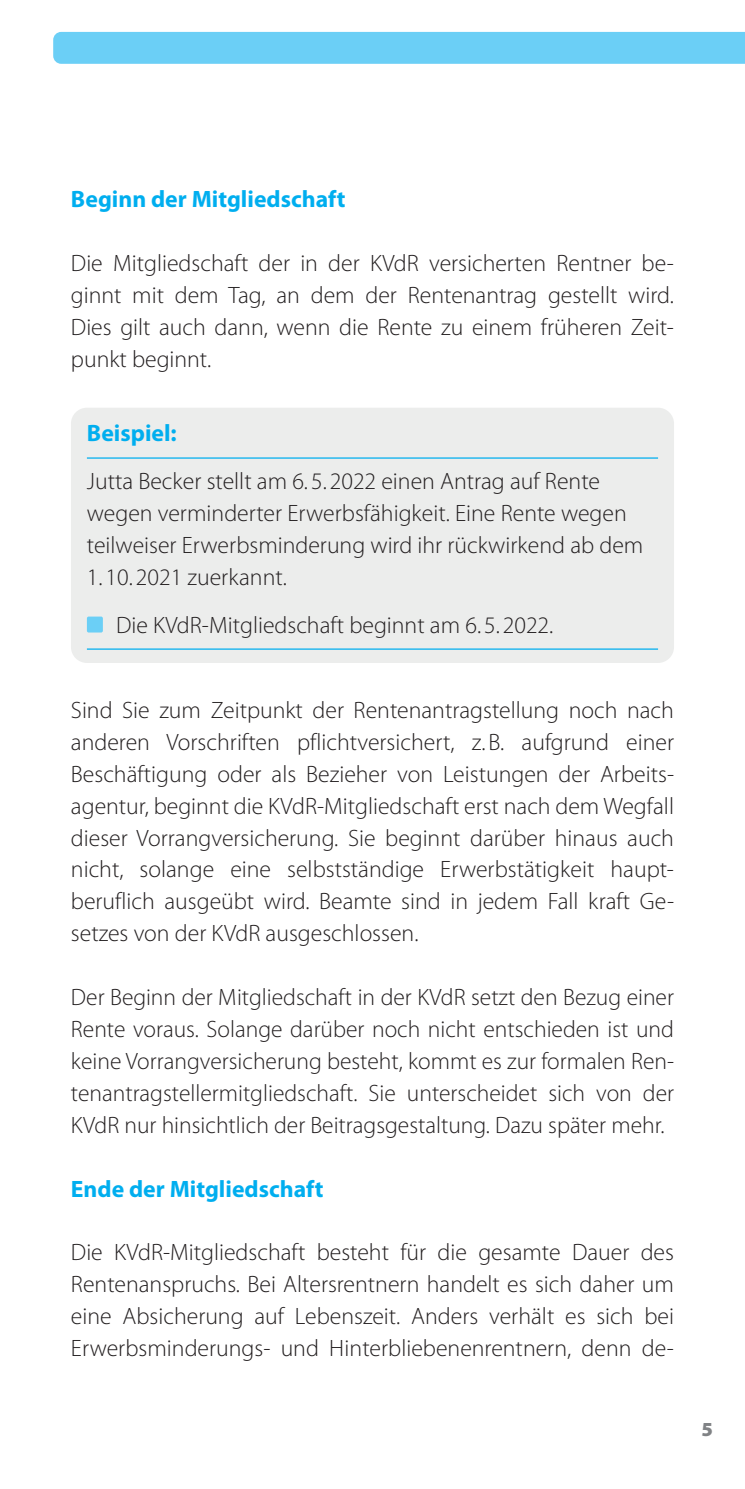
<style>
.page{position:relative;width:745px;height:1489px;background:#fff}
.page>*{position:absolute;margin:0;border:0;box-sizing:border-box;transform-origin:0 0}
.t1{font:300 23.75px/32px "Myriad Pro";color:#231f20;text-align:justify}
.t2{font:700 23.75px "Myriad Pro";color:#00aeef}
.t3{font:900 20px "Myriad Pro";color:#808285}
</style>
<div class="page">
<div style="left:53px;top:32px;width:691px;height:32px;background:#6bcff6"></div>
<div style="left:71px;top:407px;width:602px;height:256px;background:#ecedec;border-radius:16px"></div>
<hr style="left:87px;top:457px;width:570px;height:1px;background:#00aeef">
<hr style="left:87px;top:648px;width:570px;height:1px;background:#00aeef">
<div style="left:87px;top:616px;width:16px;height:16px;background:#6bcff6;border-radius:2px"></div>
<p class="t2" style="left:71px;top:186px;width:276px">Beginn der Mitgliedschaft</p>
<p class="t1" style="left:71px;top:248px;width:604px">Die Mitgliedschaft der in der KVdR versicherten Rentner be&shy;ginnt mit dem Tag, an dem der Rentenantrag gestellt wird.<br>Dies gilt auch dann, wenn die Rente zu einem früheren Zeit&shy;punkt beginnt.</p>
<p class="t2" style="left:87px;top:420px;width:91px">Beispiel:</p>
<p class="t1" style="left:87px;top:465px;width:557px;text-align:left">Jutta Becker stellt am 6. 5. 2022 einen Antrag auf Rente wegen verminderter Erwerbsfähigkeit. Eine Rente wegen teilweiser Erwerbsminderung wird ihr rückwirkend ab dem</p>
<p class="t1" style="left:116px;top:553px;width:438px;line-height:47.5px;text-indent:-29px">1. 10. 2021 zuerkannt.<br>Die KVdR-Mitgliedschaft beginnt am 6. 5. 2022.</p>
<p class="t1" style="left:71px;top:694px;width:604px">Sind Sie zum Zeitpunkt der Rentenantragstellung noch nach anderen Vorschriften pflichtversichert, z.B. aufgrund einer Beschäftigung oder als Bezieher von Leistungen der Arbeits&shy;agentur, beginnt die KVdR-Mitgliedschaft erst nach dem Wegfall dieser Vorrangversicherung. Sie beginnt darüber hinaus auch nicht, solange eine selbstständige Erwerbstätigkeit haupt&shy;beruflich ausgeübt wird. Beamte sind in jedem Fall kraft Ge&shy;setzes von der KVdR ausgeschlossen.</p>
<p class="t1" style="left:71px;top:981px;width:604px">Der Beginn der Mitgliedschaft in der KVdR setzt den Bezug einer Rente voraus. Solange darüber noch nicht entschieden ist und keine Vorrangversicherung besteht, kommt es zur formalen Ren&shy;tenantragstellermitgliedschaft. Sie unterscheidet sich von der KVdR nur hinsichtlich der Beitragsgestaltung. Dazu später mehr.</p>
<p class="t2" style="left:71px;top:1175px;width:254px">Ende der Mitgliedschaft</p>
<p class="t1" style="left:71px;top:1236px;width:604px">Die KVdR-Mitgliedschaft besteht für die gesamte Dauer des Rentenanspruchs. Bei Altersrentnern handelt es sich daher um eine Absicherung auf Lebenszeit. Anders verhält es sich bei Erwerbsminderungs- und Hinterbliebenenrentnern, denn de-</p>
<p class="t3" style="left:701px;top:1417px;width:13px">5</p>
</div>
